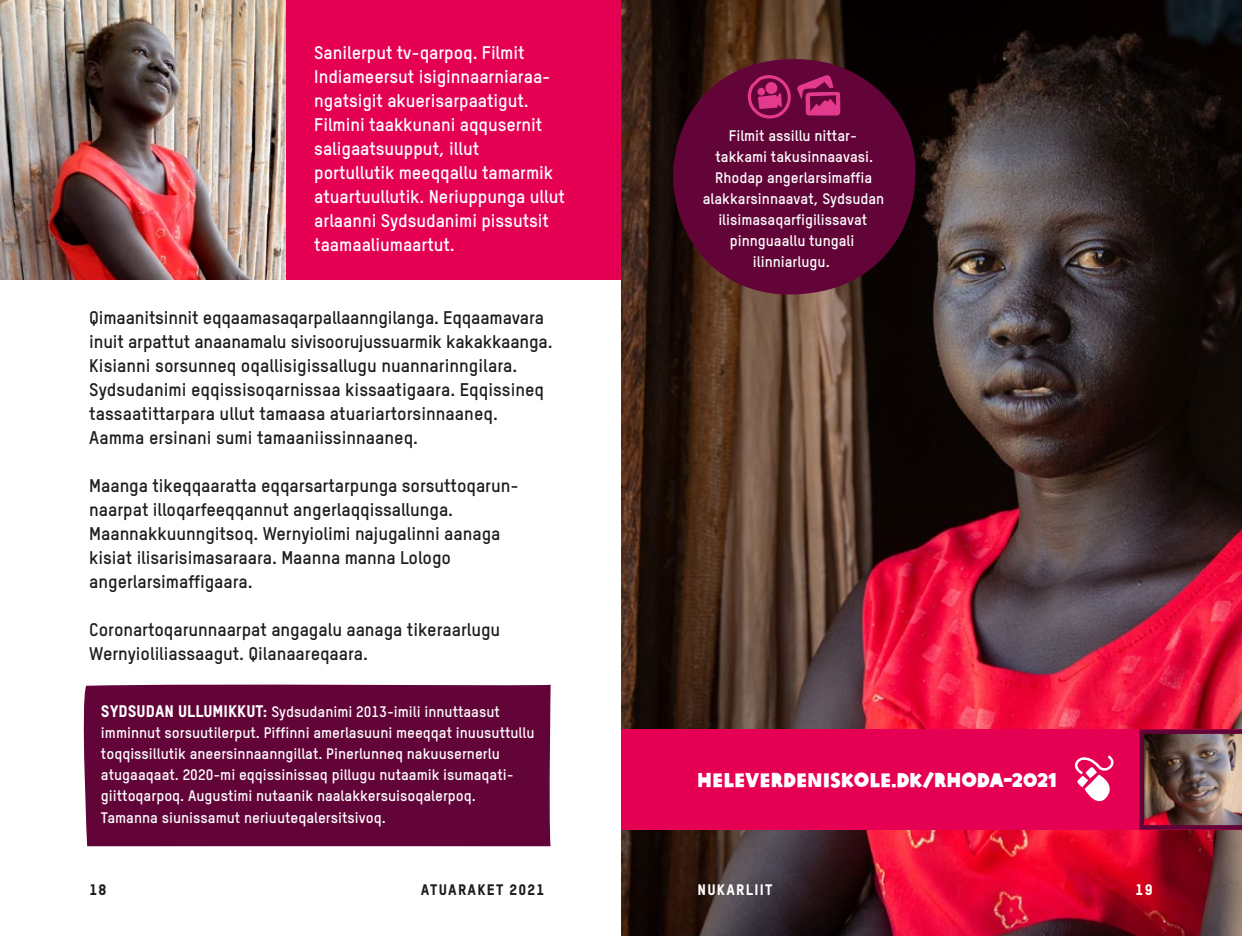
<style>
.page{position:relative;width:1242px;height:936px;background:#fff}
.page>*{position:absolute;margin:0;border:0;box-sizing:border-box;transform-origin:0 0}
.t1{font:19.5px "Oxfam Global Headline";color:#fff}
.t2{font:700 18px/24px "Oxfam TSTARPRO";letter-spacing:-.005em;color:#1d1d1b}
.t3{font:700 18px/24px "Oxfam TSTARPRO";letter-spacing:-.005em;color:#fff}
.t4{font:700 15px/21px "Oxfam TSTARPRO";color:#fff}
.t5{font:15px "Oxfam TSTARPRO Headline";letter-spacing:.08em;color:#1d1d1b}
.t6{font:15px "Oxfam TSTARPRO Headline";letter-spacing:.08em;color:#fff}
.s1{font-family:"Oxfam TSTARPRO Headline";font-weight:400;font-size:16.5px}
</style>
<div class="page">
<img style="left:0;top:0;width:286px;height:279px">
<div style="left:286px;top:0;width:348px;height:279px;background:#e50053"></div>
<img style="left:621px;top:0;width:621px;height:935px">
<div style="left:621px;top:729px;width:621px;height:100px;background:#e50053"></div>
<svg style="left:1075px;top:755px;width:39px;height:47px"></svg>
<img style="left:1139px;top:729px;width:103px;height:100px">
<div style="left:83px;top:684px;width:468px;height:162px;background:#630438"></div>
<svg style="left:666px;top:58px;width:255px;height:241px;background:#4f072b"></svg>
<svg style="left:748px;top:74px;width:92px;height:45px;background:#971a5b"></svg>
<p class="t3" style="left:314px;top:39px;width:252px">Sanilerput tv-qarpoq. Filmit<br>Indiameersut isiginnaarniaraa&shy;ngatsigit akuerisarpaatigut.<br>Filmini taakkunani aqqusernit saligaatsuupput, illut<br>portullutik meeqqallu tamarmik atuartuullutik. Neriuppunga ullut arlaanni Sydsudanimi pissutsit taamaaliumaartut.</p>
<p class="t2" style="left:89px;top:303px;width:465px">Qimaanitsinnit eqqaamasaqarpallaanngilanga. Eqqaamavara inuit arpattut anaanamalu sivisoorujussuarmik kakakkaanga.<br>Kisianni sorsunneq oqallisigissallugu nuannarinngilara.<br>Sydsudanimi eqqissisoqarnissaa kissaatigaara. Eqqissineq tassaatittarpara ullut tamaasa atuariartorsinnaaneq.<br>Aamma ersinani sumi tamaaniissinnaaneq.</p>
<p class="t2" style="left:89px;top:471px;width:431px">Maanga tikeqqaaratta eqqarsartarpunga sorsuttoqarun&shy;naarpat illoqarfeeqqannut angerlaqqissallunga.<br>Maannakkuunngitsoq. Wernyiolimi najugalinni aanaga kisiat ilisarisimasaraara. Maanna manna Lologo angerlarsimaffigaara.</p>
<p class="t2" style="left:89px;top:615px;width:412px">Coronartoqarunnaarpat angagalu aanaga tikeraarlugu<br>Wernyioliliassaagut. Qilanaareqaara.</p>
<p class="t4" style="left:101px;top:700px;width:435px"><span class="s1">SYDSUDAN ULLUMIKKUT:</span> Sydsudanimi 2013-imili innuttaasut imminnut sorsuutilerput. Piffinni amerlasuuni meeqqat inuusuttullu toqqissillutik aneersinnaanngillat. Pinerlunneq nakuusernerlu atugaaqaat. 2020-mi eqqissinissaq pillugu nutaamik isumaqati&shy;giittoqarpoq. Augustimi nutaanik naalakkersuisoqalerpoq.<br>Tamanna siunissamut neriuuteqalersitsivoq.</p>
<p class="t4" style="left:703px;top:123px;width:183px;text-align:center">Filmit assillu nittar&shy;takkami takusinnaavasi.<br>Rhodap angerlarsimaffia alakkarsinnaavat, Sydsudan ilisimasaqarfigilissavat pinnguaallu tungali ilinniarlugu.</p>
<p class="t1" style="left:697px;top:763px;width:361px">HELEVERDENISKOLE.DK/RHODA-2021</p>
<p class="t5" style="left:89px;top:877px;width:19px">18</p>
<p class="t5" style="left:421px;top:877px;width:125px">ATUARAKET 2021</p>
<p class="t6" style="left:697px;top:877px;width:76px">NUKARLIIT</p>
<p class="t6" style="left:1135px;top:877px;width:19px">19</p>
</div>
